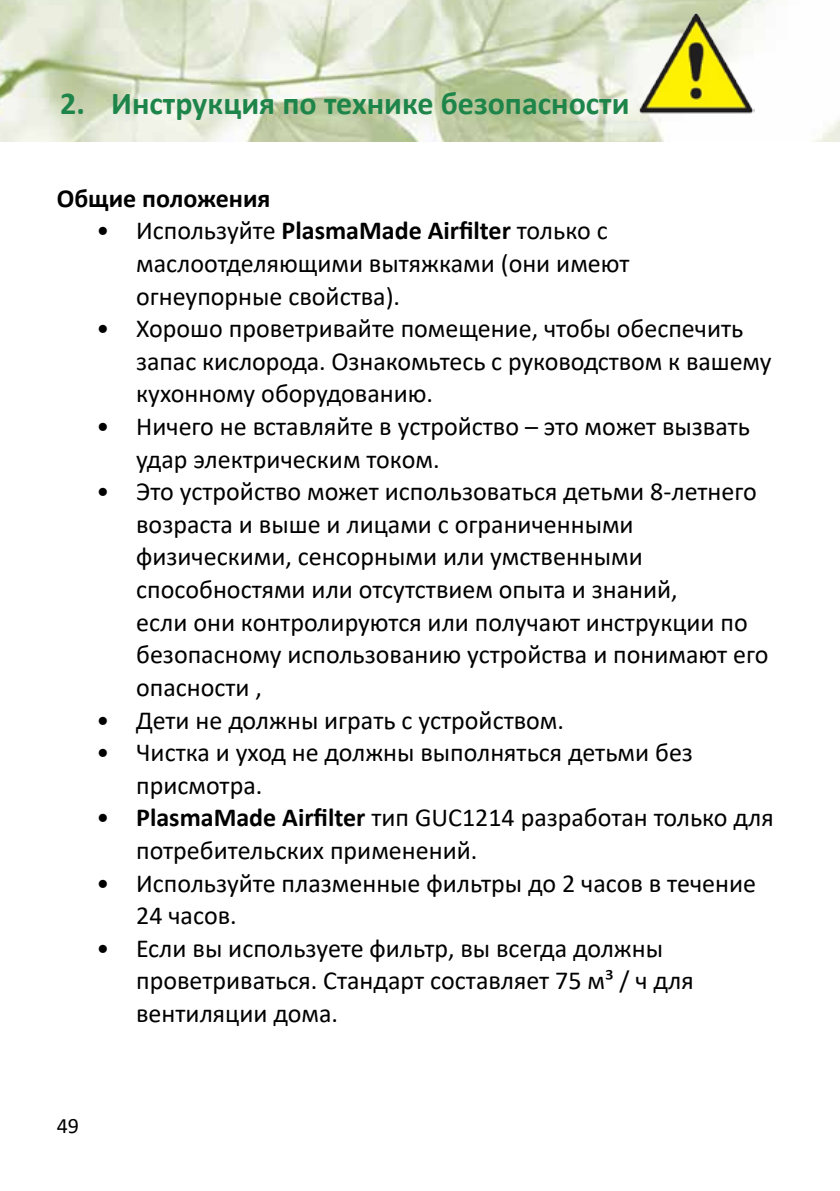
<style>
.page{position:relative;width:840px;height:1191px;background:#fff}
.page>*{position:absolute;margin:0;border:0;box-sizing:border-box;transform-origin:0 0}
.t1{font:700 32px "Calibri";color:#1e854a}
.t2{font:26px/32.6px "Calibri";color:#000}
.t3{font:700 26px "Calibri";color:#000}
.t4{font:22px "Calibri";color:#000}
.s1{font-weight:700}
</style>
<div class="page">
<img style="left:0;top:0;width:839px;height:142px">
<img style="left:636px;top:11px;width:118px;height:102px">
<p class="t1" style="left:60px;top:81px;width:570px">2. Инструкция по технике безопасности</p>
<p class="t3" style="left:57px;top:180px;width:215px">Общие положения</p>
<p class="t2" style="left:136px;top:214px;width:494px;text-indent:-40px">• Используйте <span class="s1">PlasmaMade Airfilter</span> только с маслоотделяющими вытяжками (они имеют огнеупорные свойства).</p>
<p class="t2" style="left:136px;top:311px;width:636px;text-indent:-40px">• Хорошо проветривайте помещение, чтобы обеспечить запас кислорода. Ознакомьтесь с руководством к вашему кухонному оборудованию.</p>
<p class="t2" style="left:136px;top:409px;width:615px;text-indent:-40px">• Ничего не вставляйте в устройство – это может вызвать удар электрическим током.</p>
<p class="t2" style="left:136px;top:474px;width:633px;text-indent:-40px">• Это устройство может использоваться детьми 8-летнего возраста и выше и лицами с ограниченными физическими, сенсорными или умственными способностями или отсутствием опыта и знаний,<br>если они контролируются или получают инструкции по безопасному использованию устройства и понимают его опасности ,</p>
<p class="t2" style="left:96px;top:703px;width:469px">• Дети не должны играть с устройством.</p>
<p class="t2" style="left:136px;top:735px;width:558px;text-indent:-40px">• Чистка и уход не должны выполняться детьми без присмотра.</p>
<p class="t2" style="left:136px;top:800px;width:638px;text-indent:-40px">• <span class="s1">PlasmaMade Airfilter</span> тип GUC1214 разработан только для потребительских применений.</p>
<p class="t2" style="left:136px;top:866px;width:621px;text-indent:-40px">• Используйте плазменные фильтры до 2 часов в течение<br>24 часов.</p>
<p class="t2" style="left:136px;top:931px;width:558px;text-indent:-40px">• Если вы используете фильтр, вы всегда должны проветриваться. Стандарт составляет 75 м³ / ч для вентиляции дома.</p>
<p class="t4" style="left:57px;top:1110px;width:24px">49</p>
</div>
